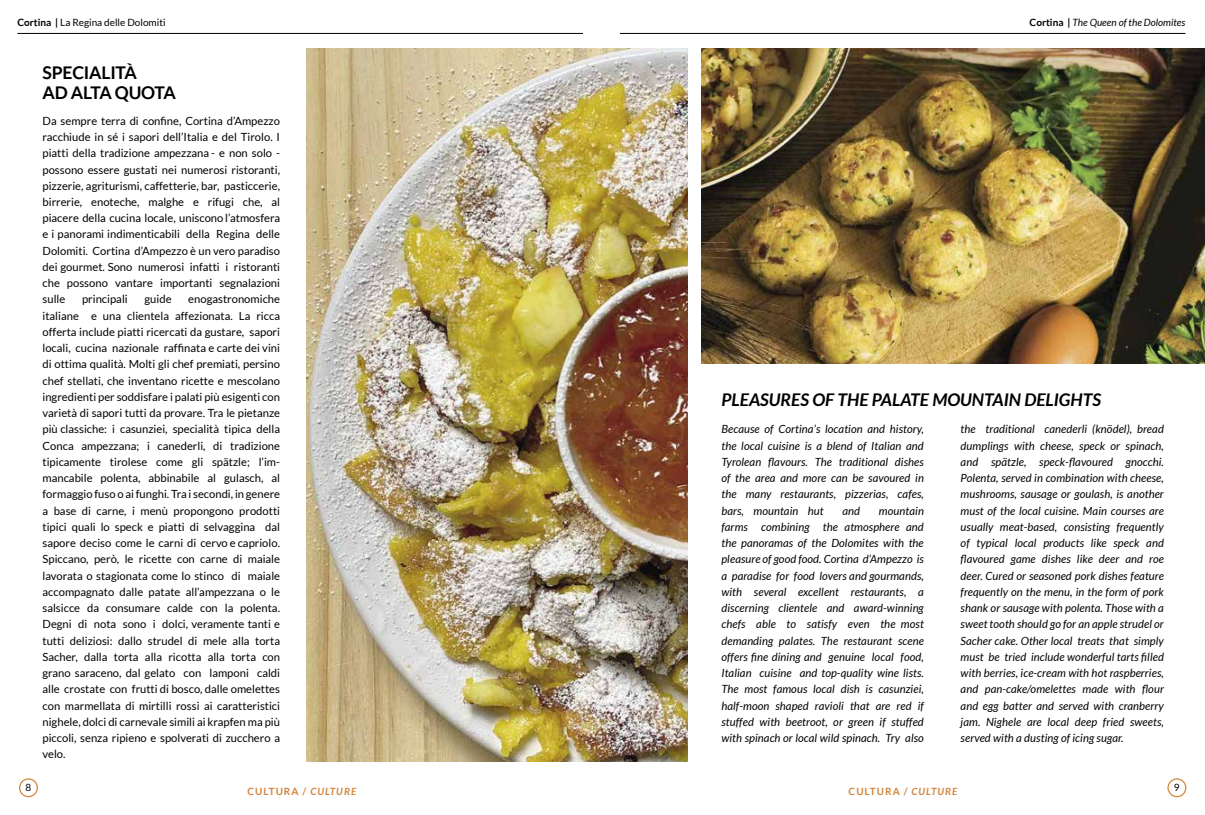
<style>
.page{position:relative;width:1205px;height:815px;background:#fff}
.page>*{position:absolute;margin:0;border:0;box-sizing:border-box;transform-origin:0 0}
.t1{font:italic 700 17.5px "Lato";color:#000}
.t2{font:700 17.5px/20px "Lato";letter-spacing:-.01em;color:#000}
.t3{font:11.25px/16.2px "Lato";color:#000;text-align:justify}
.t4{font:italic 11.25px/16.2px "Lato";letter-spacing:.005em;color:#000;text-align:justify}
.t5{font:10px "Lato";color:#000}
.t6{font:italic 10px "Lato";color:#000}
.t7{font:700 10px "Lato";letter-spacing:.1em;color:#d4843c}
.s1{font-weight:700}
.s2{font-weight:700;font-style:normal}
.s3{font-style:italic}
</style>
<div class="page">
<div style="left:19px;top:778px;width:19px;height:19px;border:1px solid #d4843c;border-radius:50%"></div>
<div style="left:1167px;top:778px;width:19px;height:19px;border:1px solid #d4843c;border-radius:50%"></div>
<hr style="left:17px;top:33px;width:566px;height:1px;background:#000">
<hr style="left:620px;top:33px;width:565px;height:1px;background:#000">
<img style="left:307px;top:49px;width:381px;height:712px">
<img style="left:701px;top:49px;width:504px;height:315px">
<p class="t5" style="left:17px;top:17px;width:150px"><span class="s1">Cortina |</span> La Regina delle Dolomiti</p>
<p class="t6" style="left:1029px;top:17px;width:157px"><span class="s2">Cortina |</span> The Queen of the Dolomites</p>
<h1 class="t2" style="left:43px;top:63px;width:135px">SPECIALITÀ<br>AD ALTA QUOTA</h1>
<p class="t3" style="left:43px;top:112px;width:239px">Da sempre terra di confine, Cortina d’Ampezzo racchiude in sé i sapori dell’Italia e del Tirolo. I piatti della tradizione ampezzana - e non solo - possono essere gustati nei numerosi ristoranti, pizzerie, agriturismi, caffetterie, bar, pasticcerie, birrerie, enoteche, malghe e rifugi che, al piacere della cucina locale, uniscono l’atmosfera e i panorami indimenticabili della Regina delle Dolomiti. Cortina d’Ampezzo è un vero paradiso dei gourmet. Sono numerosi infatti i ristoranti che possono vantare importanti segnalazioni sulle</p>
<p class="t3" style="left:43px;top:291px;width:239px;text-indent:146px">enogastronomiche italiane e una clientela affezionata. La ricca offerta include piatti ricercati da gustare, sapori locali, cucina nazionale raffinata e carte dei vini di ottima qualità. Molti gli chef premiati, persino chef stellati, che inventano ricette e mescolano ingredienti per soddisfare i palati più esigenti con varietà di sapori tutti da provare. Tra le pietanze più classiche: i casunziei, specialità tipica della Conca ampezzana; i canederli, di tradizione tipicamente tirolese come gli spätzle; l’im&shy;mancabile polenta, abbinabile al gulasch, al formaggio fuso o ai funghi. Tra i secondi, in genere a base di carne, i menù propongono prodotti tipici quali lo speck e piatti di selvaggina dal sapore deciso come le carni di cervo e capriolo.<br>Spiccano, però, le ricette con carne di maiale lavorata o stagionata come lo stinco di maiale accompagnato dalle patate all’ampezzana o le salsicce da consumare calde con la polenta.<br>Degni di nota sono i dolci, veramente tanti e tutti deliziosi: dallo strudel di mele alla torta Sacher, dalla torta alla ricotta alla torta con grano saraceno, dal gelato con lamponi caldi alle crostate con frutti di bosco, dalle omelettes con marmellata di mirtilli rossi ai caratteristici nighele, dolci di carnevale simili ai krapfen ma più piccoli, senza ripieno e spolverati di zucchero a velo.</p>
<p class="t3" style="left:82px;top:291px;width:47px">principali</p>
<p class="t3" style="left:144px;top:291px;width:29px">guide</p>
<h1 class="t1" style="left:721px;top:390px;width:381px">PLEASURES OF THE PALATE MOUNTAIN DELIGHTS</h1>
<p class="t4" style="left:721px;top:422px;width:204px">Because of Cortina’s location and history, the local cuisine is a blend of Italian and Tyrolean flavours. The traditional dishes of the area and more can be savoured in the many restaurants, pizzerias, cafes, bars, mountain hut</p>
<p class="t4" style="left:842px;top:503px;width:19px">and</p>
<p class="t4" style="left:721px;top:503px;width:204px;text-indent:157px">mountain farms combining the atmosphere and the panoramas of the Dolomites with the pleasure of good food. Cortina d’Ampezzo is a paradise for food lovers and gourmands, with several excellent restaurants, a discerning clientele and award-winning chefs able to satisfy even the most demanding palates. The restaurant scene offers fine dining and genuine local food, Italian cuisine and top-quality wine lists.<br>The most famous local dish is casunziei, half-moon shaped ravioli that are red if stuffed with beetroot, or green if stuffed with spinach or local wild spinach. Try also</p>
<p class="t4" style="left:960px;top:421px;width:205px">the traditional canederli (knödel), bread dumplings with cheese, speck or spinach, and spätzle, speck-flavoured gnocchi.<br>Polenta, served in combination with cheese, mushrooms, sausage or goulash, is another must of the local cuisine. Main courses are usually meat-based, consisting frequently of typical local products like speck and flavoured game dishes like deer and roe deer. Cured or seasoned pork dishes feature frequently on the menu, in the form of pork shank or sausage with polenta. Those with a sweet tooth should go for an apple strudel or Sacher cake. Other local treats that simply must be tried include wonderful tarts filled with berries, ice-cream with hot raspberries, and pan-cake/omelettes made with flour and egg batter and served with cranberry jam. Nighele are local deep fried sweets, served with a dusting of icing sugar.</p>
<p class="t5" style="left:25px;top:782px;width:7px">8</p>
<p class="t5" style="left:1174px;top:782px;width:7px">9</p>
<p class="t7" style="left:247px;top:786px;width:110px">CULTURA / <span class="s3">CULTURE</span></p>
<p class="t7" style="left:848px;top:786px;width:110px">CULTURA / <span class="s3">CULTURE</span></p>
</div>
